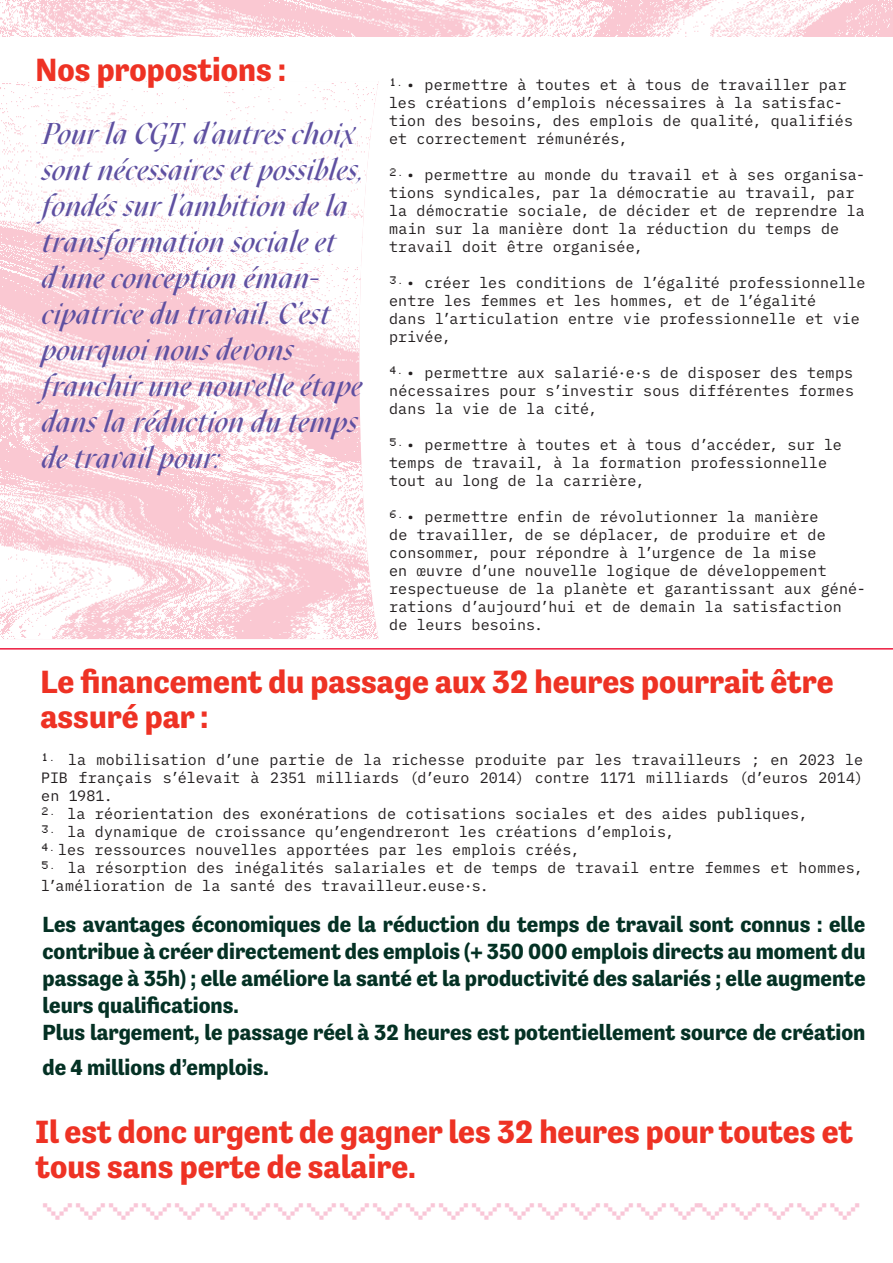
<style>
.page{position:relative;width:893px;height:1263px;background:#fff}
.page>*{position:absolute;margin:0;border:0;box-sizing:border-box;transform-origin:0 0}
.t1{font:700 33px/35px "Tenso";color:#ee3224}
.t2{font:33px "Print Char 21";color:#f9c6d7}
.t3{font:30px/36px "MAZIUSREVIEW20.09 Extraitalic";letter-spacing:.045em;color:#5e50a1}
.t4{font:700 22.5px/27px "Tenso";color:#043124}
.t5{font:15px/18px "IBM Plex Mono";letter-spacing:.015em;color:#231f20}
</style>
<div class="page">
<img style="left:0;top:81px;width:379px;height:558px">
<img style="left:0;top:0;width:893px;height:36px">
<hr style="left:0;top:648px;width:893px;height:2px;background:#ed193d">
<h1 class="t1" style="left:36px;top:52px;width:252px">Nos propostions :</h1>
<p class="t3" style="left:42px;top:117px;width:322px">Pour la CGT, d’autres choix sont nécessaires et possibles, fondés sur l’ambition de la transformation sociale et d’une conception éman&shy;cipatrice du travail. C’est pourquoi nous devons franchir une nouvelle étape dans la réduction du temps de travail pour:</p>
<p class="t5" style="left:389px;top:74px;width:466px"><sup>1.</sup> • permettre à toutes et à tous de travailler par les créations d’emplois nécessaires à la satisfac&shy;tion des besoins, des emplois de qualité, qualifiés et correctement rémunérés,</p>
<p class="t5" style="left:389px;top:164px;width:477px"><sup>2.</sup> • permettre au monde du travail et à ses organisa&shy;tions syndicales, par la démocratie au travail, par la démocratie sociale, de décider et de reprendre la main sur la manière dont la réduction du temps de travail doit être organisée,</p>
<p class="t5" style="left:389px;top:272px;width:478px"><sup>3.</sup> • créer les conditions de l’égalité professionnelle entre les femmes et les hommes, et de l’égalité<br>dans l’articulation entre vie professionnelle et vie privée,</p>
<p class="t5" style="left:389px;top:362px;width:466px;text-align:justify"><sup>4.</sup> • permettre aux salarié·e·s de disposer des temps nécessaires pour s’investir sous différentes formes dans la vie de la cité,</p>
<p class="t5" style="left:389px;top:434px;width:454px"><sup>5.</sup> • permettre à toutes et à tous d’accéder, sur le temps de travail, à la formation professionnelle tout au long de la carrière,</p>
<p class="t5" style="left:389px;top:506px;width:478px"><sup>6.</sup> • permettre enfin de révolutionner la manière<br>de travailler, de se déplacer, de produire et de consommer, pour répondre à l’urgence de la mise<br>en œuvre d’une nouvelle logique de développement respectueuse de la planète et garantissant aux géné&shy;rations d’aujourd’hui et de demain la satisfaction<br>de leurs besoins.</p>
<h1 class="t1" style="left:40px;top:664px;width:795px">Le financement du passage aux 32 heures pourrait être assuré par :</h1>
<p class="t5" style="left:41px;top:749px;width:823px;text-align:justify"><sup>1.</sup> la mobilisation d’une partie de la richesse produite par les travailleurs ; en 2023 le PIB français s’élevait à 2351 milliards (d’euro 2014) contre 1171 milliards (d’euros 2014) en 1981.</p>
<p class="t5" style="left:41px;top:803px;width:768px"><sup>2.</sup> la réorientation des exonérations de cotisations sociales et des aides publiques,</p>
<p class="t5" style="left:41px;top:821px;width:634px"><sup>3.</sup> la dynamique de croissance qu’engendreront les créations d’emplois,</p>
<p class="t5" style="left:41px;top:839px;width:540px"><sup>4.</sup> les ressources nouvelles apportées par les emplois créés,</p>
<p class="t5" style="left:41px;top:857px;width:823px"><sup>5.</sup> la résorption des inégalités salariales et de temps de travail entre femmes et hommes, l’amélioration de la santé des travailleur.euse·s.</p>
<p class="t4" style="left:42px;top:910px;width:825px">Les avantages économiques de la réduction du temps de travail sont connus : elle contribue à créer directement des emplois (+ 350 000 emplois directs au moment du passage à 35h) ; elle améliore la santé et la productivité des salariés ; elle augmente leurs qualifications.<br>Plus largement, le passage réel à 32 heures est potentiellement source de création</p>
<h3 class="t4" style="left:42px;top:1053px;width:228px">de 4 millions d’emplois.</h3>
<h1 class="t1" style="left:36px;top:1114px;width:819px">Il est donc urgent de gagner les 32 heures pour toutes et tous sans perte de salaire.</h1>
<h1 class="t2" style="left:72px;top:1195px;width:30px;rotate:90deg">›</h1>
<h1 class="t2" style="left:105px;top:1195px;width:30px;rotate:90deg">›</h1>
<h1 class="t2" style="left:138px;top:1195px;width:30px;rotate:90deg">›</h1>
<h1 class="t2" style="left:171px;top:1195px;width:30px;rotate:90deg">›</h1>
<h1 class="t2" style="left:204px;top:1195px;width:30px;rotate:90deg">›</h1>
<h1 class="t2" style="left:237px;top:1195px;width:30px;rotate:90deg">›</h1>
<h1 class="t2" style="left:270px;top:1195px;width:30px;rotate:90deg">›</h1>
<h1 class="t2" style="left:303px;top:1195px;width:30px;rotate:90deg">›</h1>
<h1 class="t2" style="left:336px;top:1195px;width:30px;rotate:90deg">›</h1>
<h1 class="t2" style="left:369px;top:1195px;width:30px;rotate:90deg">›</h1>
<h1 class="t2" style="left:402px;top:1195px;width:30px;rotate:90deg">›</h1>
<h1 class="t2" style="left:435px;top:1195px;width:30px;rotate:90deg">›</h1>
<h1 class="t2" style="left:468px;top:1195px;width:30px;rotate:90deg">›</h1>
<h1 class="t2" style="left:501px;top:1195px;width:30px;rotate:90deg">›</h1>
<h1 class="t2" style="left:534px;top:1195px;width:30px;rotate:90deg">›</h1>
<h1 class="t2" style="left:567px;top:1195px;width:30px;rotate:90deg">›</h1>
<h1 class="t2" style="left:600px;top:1195px;width:30px;rotate:90deg">›</h1>
<h1 class="t2" style="left:633px;top:1195px;width:30px;rotate:90deg">›</h1>
<h1 class="t2" style="left:666px;top:1195px;width:30px;rotate:90deg">›</h1>
<h1 class="t2" style="left:699px;top:1195px;width:30px;rotate:90deg">›</h1>
<h1 class="t2" style="left:727px;top:1195px;width:30px;rotate:90deg">›</h1>
<h1 class="t2" style="left:760px;top:1195px;width:30px;rotate:90deg">›</h1>
<h1 class="t2" style="left:793px;top:1195px;width:30px;rotate:90deg">›</h1>
<h1 class="t2" style="left:826px;top:1195px;width:30px;rotate:90deg">›</h1>
<h1 class="t2" style="left:859px;top:1195px;width:30px;rotate:90deg">›</h1>
</div>
